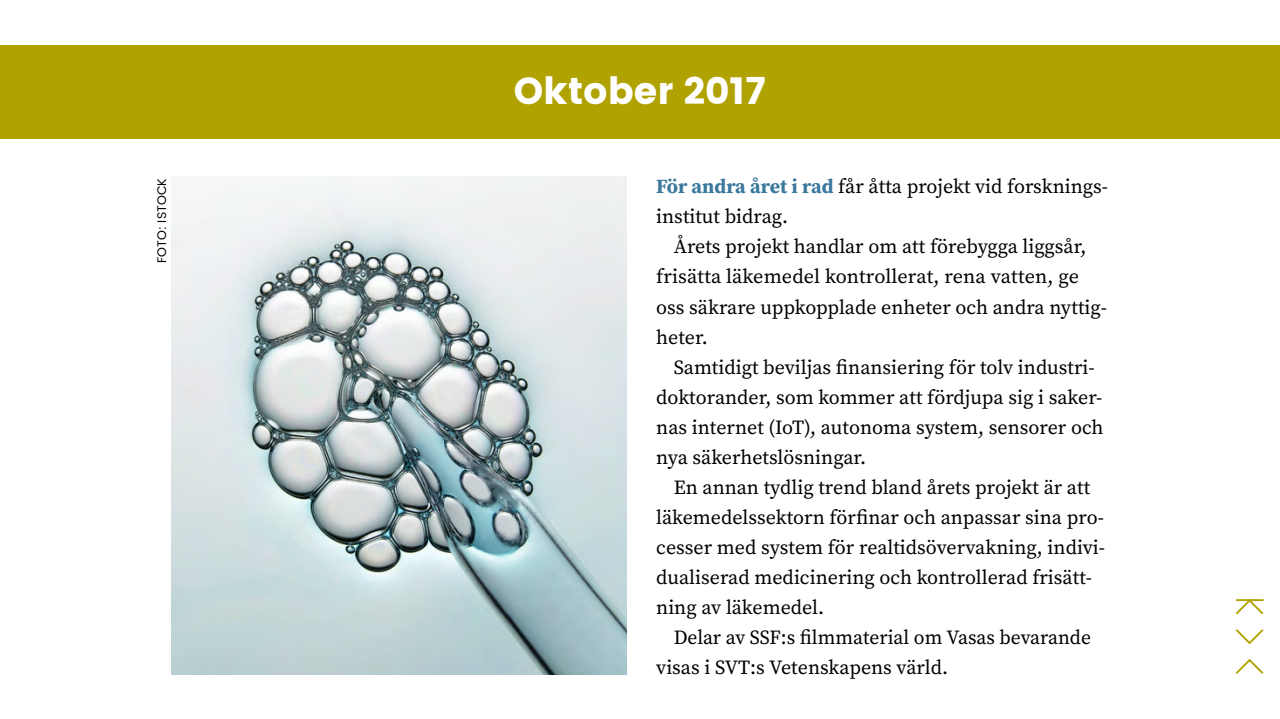
<style>
.page{position:relative;width:1280px;height:719px;background:#fff}
.page>*{position:absolute;margin:0;border:0;box-sizing:border-box;transform-origin:0 0}
.t1{font:37.5px "Poppins";color:#fff}
.t2{font:20px/30px "Source Serif Pro";color:#000}
.t3{font:12.5px "Poppins";color:#000}
.s1{font-weight:700;color:#3b789d}
</style>
<div class="page">
<div style="left:0;top:45px;width:1280px;height:94px;background:#b0a200"></div>
<img style="left:171px;top:176px;width:455px;height:498px">
<svg style="left:1235px;top:658px;width:29px;height:16px"></svg>
<svg style="left:1235px;top:629px;width:29px;height:16px"></svg>
<svg style="left:1235px;top:600px;width:29px;height:15px"></svg>
<hr style="left:1236px;top:598px;width:28px;height:2px;background:#b0a200">
<p class="t3" style="left:153px;top:263px;width:86px;rotate:-90deg">FOTO: ISTOCK</p>
<h1 class="t1" style="left:514px;top:69px;width:254px">Oktober 2017</h1>
<p class="t2" style="left:656px;top:171px;width:453px"><span class="s1">För andra året i rad</span> får åtta projekt vid forsknings&shy;institut bidrag.</p>
<p class="t2" style="left:656px;top:231px;width:452px;text-indent:18px">Årets projekt handlar om att förebygga liggsår, frisätta läkemedel kontrollerat, rena vatten, ge oss säkrare uppkopplade enheter och andra nyttig&shy;heter.</p>
<p class="t2" style="left:656px;top:351px;width:449px;text-indent:18px">Samtidigt beviljas finansiering för tolv industri&shy;doktorander, som kommer att fördjupa sig i saker&shy;nas internet (IoT), autonoma system, sensorer och nya säkerhetslösningar.</p>
<p class="t2" style="left:656px;top:471px;width:450px;text-indent:18px">En annan tydlig trend bland årets projekt är att läkemedelssektorn förfinar och anpassar sina pro&shy;cesser med system för realtidsövervakning, indivi&shy;dualiserad medicinering och kontrollerad frisätt&shy;ning av läkemedel.</p>
<p class="t2" style="left:656px;top:621px;width:436px;text-indent:18px">Delar av SSF:s filmmaterial om Vasas bevarande visas i SVT:s Vetenskapens värld.</p>
</div>
